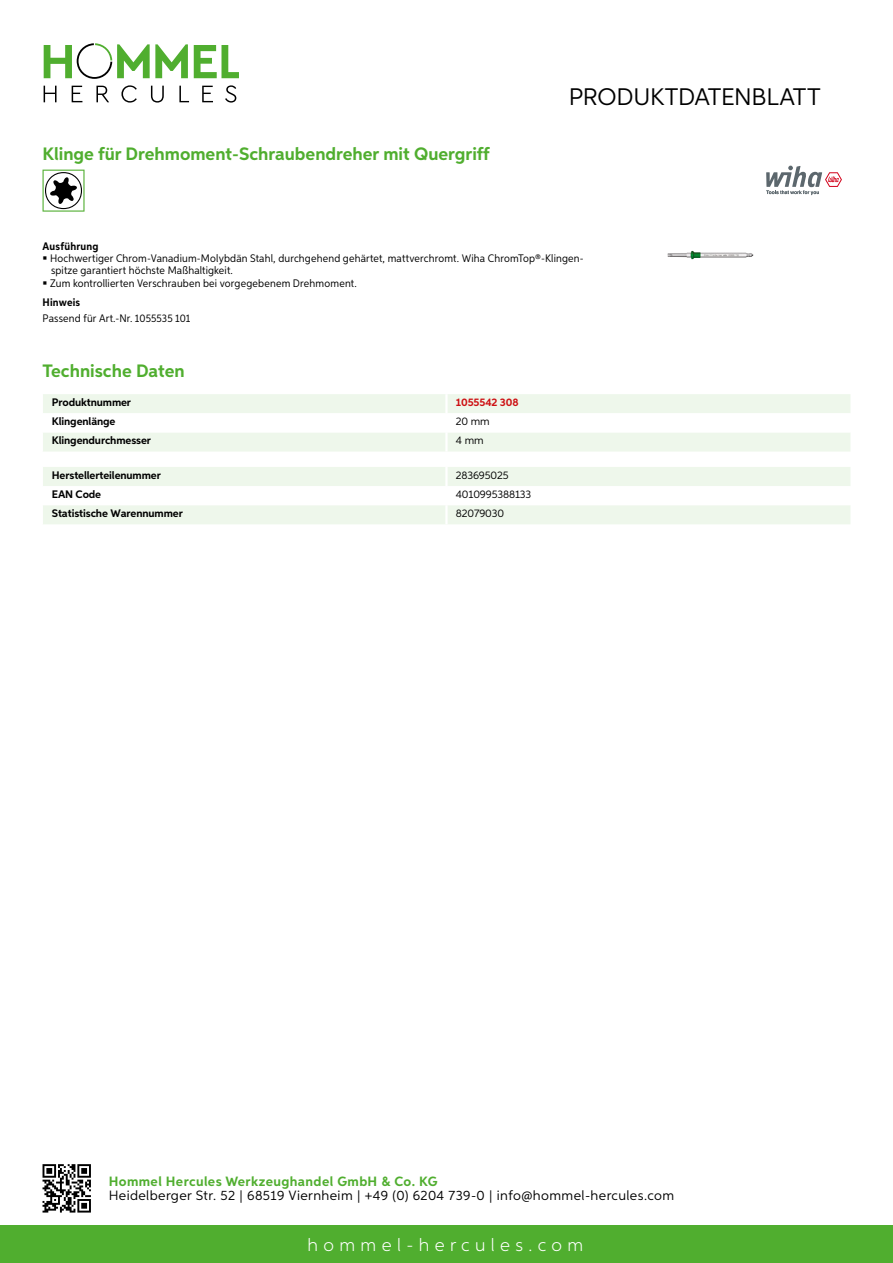
<style>
.page{position:relative;width:893px;height:1263px;background:#fff}
.page>*{position:absolute;margin:0;border:0;box-sizing:border-box;transform-origin:0 0}
.t1{font:24px "Aspira";letter-spacing:-.01em;color:#000}
.t2{font:700 18px "Aspira";color:#50ae2f}
.t3{font:300 18px "Aspira";letter-spacing:.3em;color:#fff}
.t4{font:13.5px "Aspira";letter-spacing:.03em;color:#000}
.t5{font:700 13.5px "Aspira";letter-spacing:.03em;color:#50ae2f}
.t6{font:10.95px/12.5px "Aspira Nar";letter-spacing:.015em;color:#000}
.t7{font:700 10.95px "Aspira";letter-spacing:-.01em;color:#000}
.t8{font:10.95px "Aspira";letter-spacing:-.01em;color:#000}
.t9{font:700 10.95px "Aspira Nar";letter-spacing:.02em;color:#000}
.t10{font:700 10.95px "Aspira";letter-spacing:-.01em;color:#cd1013}
</style>
<div class="page">
<div style="left:0;top:1226px;width:893px;height:37px;background:#50ae2f"></div>
<svg style="left:43px;top:1164px;width:48px;height:48px"></svg>
<svg style="left:194px;top:45px;width:45px;height:33px"></svg>
<svg style="left:44px;top:43px;width:144px;height:36px"></svg>
<svg style="left:44px;top:86px;width:13px;height:16px"></svg>
<svg style="left:72px;top:86px;width:10px;height:16px"></svg>
<svg style="left:96px;top:86px;width:13px;height:16px"></svg>
<svg style="left:121px;top:85px;width:16px;height:18px"></svg>
<svg style="left:151px;top:86px;width:13px;height:17px"></svg>
<svg style="left:179px;top:86px;width:10px;height:16px"></svg>
<svg style="left:202px;top:86px;width:11px;height:16px"></svg>
<svg style="left:225px;top:85px;width:11px;height:18px"></svg>
<svg style="left:43px;top:394px;width:807px;height:58px"></svg>
<hr style="left:445px;top:432px;width:3px;height:20px;background:#fff">
<svg style="left:43px;top:467px;width:807px;height:57px"></svg>
<hr style="left:445px;top:505px;width:3px;height:19px;background:#fff">
<svg style="left:43px;top:170px;width:42px;height:42px"></svg>
<img style="left:667px;top:251px;width:86px;height:8px">
<svg style="left:766px;top:166px;width:76px;height:29px"></svg>
<h2 class="t2" style="left:43px;top:142px;width:449px">Klinge für Drehmoment-Schraubendreher mit Quergriff</h2>
<h1 class="t1" style="left:569px;top:82px;width:253px">Produktdatenblatt</h1>
<p class="t9" style="left:43px;top:239px;width:58px">Ausführung</p>
<p class="t6" style="left:50px;top:252px;width:535px">Hochwertiger Chrom-Vanadium-Molybdän Stahl, durchgehend gehärtet, mattverchromt. Wiha ChromTop®-Klingen&shy;spitze garantiert höchste Maßhaltigkeit.<br>Zum kontrollierten Verschrauben bei vorgegebenem Drehmoment.</p>
<p class="t9" style="left:43px;top:296px;width:39px">Hinweis</p>
<p class="t6" style="left:43px;top:311px;width:149px">Passend für Art.-Nr. 1055535 101</p>
<h2 class="t2" style="left:43px;top:360px;width:144px">Technische Daten</h2>
<p class="t7" style="left:52px;top:396px;width:81px">Produktnummer</p>
<p class="t10" style="left:456px;top:396px;width:64px">1055542 308</p>
<p class="t7" style="left:52px;top:415px;width:65px">Klingenlänge</p>
<p class="t8" style="left:456px;top:415px;width:35px">20 mm</p>
<p class="t7" style="left:52px;top:434px;width:101px">Klingendurchmesser</p>
<p class="t8" style="left:456px;top:434px;width:29px">4 mm</p>
<p class="t7" style="left:52px;top:468px;width:111px">Herstellerteilenummer</p>
<p class="t8" style="left:456px;top:468px;width:54px">283695025</p>
<p class="t7" style="left:52px;top:487px;width:51px">EAN Code</p>
<p class="t8" style="left:456px;top:488px;width:77px">4010995388133</p>
<p class="t7" style="left:52px;top:507px;width:132px">Statistische Warennummer</p>
<p class="t8" style="left:456px;top:507px;width:50px">82079030</p>
<p class="t5" style="left:109px;top:1172px;width:330px">Hommel Hercules Werkzeughandel GmbH &amp; Co. KG</p>
<p class="t4" style="left:109px;top:1187px;width:567px">Heidelberger Str. 52 | 68519 Viernheim | +49 (0) 6204 739-0 | info@hommel-hercules.com</p>
<h2 class="t3" style="left:307px;top:1234px;width:277px">hommel-hercules.com</h2>
</div>
